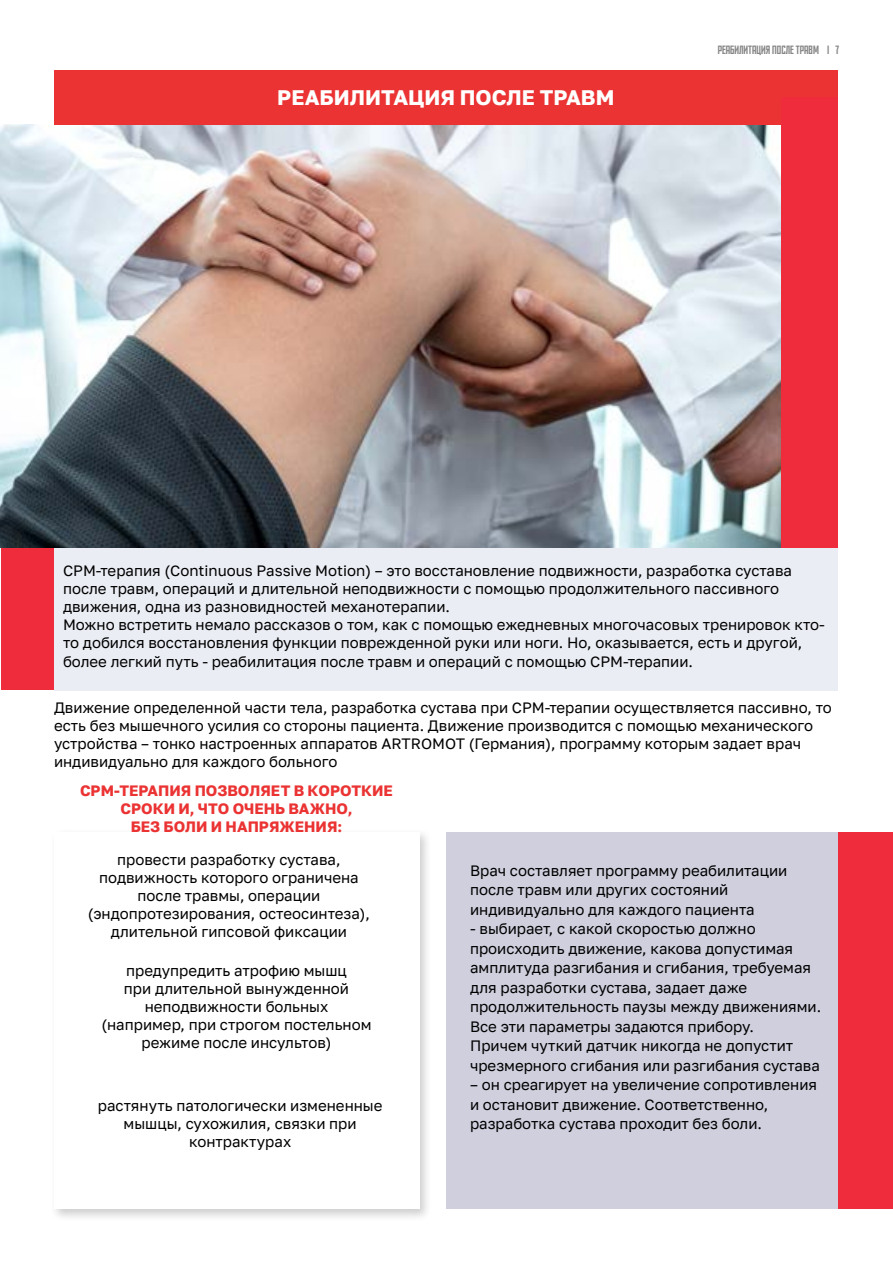
<style>
.page{position:relative;width:893px;height:1263px;background:#fff}
.page>*{position:absolute;margin:0;border:0;box-sizing:border-box;transform-origin:0 0}
.t1{font:700 21px "Golos Text";color:#fff}
.t2{font:15px/18px "Golos Text";color:#000}
.t3{font:700 15px/18px "Golos Text";color:#eb3333;text-align:center}
.t4{font:12px "Mossport";color:#878787}
</style>
<div class="page">
<div style="left:50px;top:829px;width:381px;height:393px;background:#000;opacity:.2"></div>
<div style="left:54px;top:832px;width:365px;height:377px;background:#fff"></div>
<div style="left:446px;top:832px;width:393px;height:377px;background:#cfcfde"></div>
<div style="left:54px;top:548px;width:783px;height:142px;background:#eaedf4"></div>
<img style="left:0;top:125px;width:781px;height:423px">
<div style="left:54px;top:70px;width:784px;height:55px;background:#eb3333"></div>
<div style="left:781px;top:97px;width:57px;height:451px;background:#ef2c3c"></div>
<div style="left:1px;top:549px;width:52px;height:141px;background:#ef2c3c"></div>
<div style="left:838px;top:832px;width:54px;height:377px;background:#ef2c3c"></div>
<h1 class="t1" style="left:277px;top:85px;width:339px">РЕАБИЛИТАЦИЯ ПОСЛЕ ТРАВМ</h1>
<p class="t4" style="left:718px;top:44px;width:123px">РЕАБИЛИТАЦИЯ ПОСЛЕ ТРАВМ I 7</p>
<p class="t2" style="left:63px;top:562px;width:763px">CPM-терапия (Continuous Passive Motion) – это восстановление подвижности, разработка сустава после травм, операций и длительной неподвижности с помощью продолжительного пассивного движения, одна из разновидностей механотерапии.<br>Можно встретить немало рассказов о том, как с помощью ежедневных многочасовых тренировок кто&shy;то добился восстановления функции поврежденной руки или ноги. Но, оказывается, есть и другой, более легкий путь - реабилитация после травм и операций с помощью СРМ-терапии.</p>
<p class="t2" style="left:54px;top:698px;width:779px">Движение определенной части тела, разработка сустава при СРМ-терапии осуществляется пассивно, то есть без мышечного усилия со стороны пациента. Движение производится с помощью механического устройства – тонко настроенных аппаратов ARTROMOT (Германия), программу которым задает врач индивидуально для каждого больного</p>
<p class="t3" style="left:80px;top:781px;width:315px">СРМ-ТЕРАПИЯ ПОЗВОЛЯЕТ В КОРОТКИЕ<br>СРОКИ И, ЧТО ОЧЕНЬ ВАЖНО,<br>БЕЗ БОЛИ И НАПРЯЖЕНИЯ:</p>
<p class="t2" style="left:88px;top:851px;width:284px;text-align:center">провести разработку сустава, подвижность которого ограничена после травмы, операции (эндопротезирования, остеосинтеза), длительной гипсовой фиксации</p>
<p class="t2" style="left:101px;top:961px;width:272px;text-align:center">предупредить атрофию мышц<br>при длительной вынужденной неподвижности больных (например, при строгом постельном режиме после инсультов)</p>
<p class="t2" style="left:98px;top:1096px;width:286px;text-align:center">растянуть патологически измененные мышцы, сухожилия, связки при контрактурах</p>
<p class="t2" style="left:470px;top:860px;width:319px;line-height:19.5px">Врач составляет программу реабилитации после травм или других состояний индивидуально для каждого пациента</p>
<p class="t2" style="left:470px;top:919px;width:353px;line-height:19.5px">- выбирает, с какой скоростью должно происходить движение, какова допустимая амплитуда разгибания и сгибания, требуемая для разработки сустава, задает даже продолжительность паузы между движениями.<br>Все эти параметры задаются прибору.<br>Причем чуткий датчик никогда не допустит чрезмерного сгибания или разгибания сустава</p>
<p class="t2" style="left:470px;top:1075px;width:348px;line-height:19.5px">– он среагирует на увеличение сопротивления и остановит движение. Соответственно, разработка сустава проходит без боли.</p>
</div>
